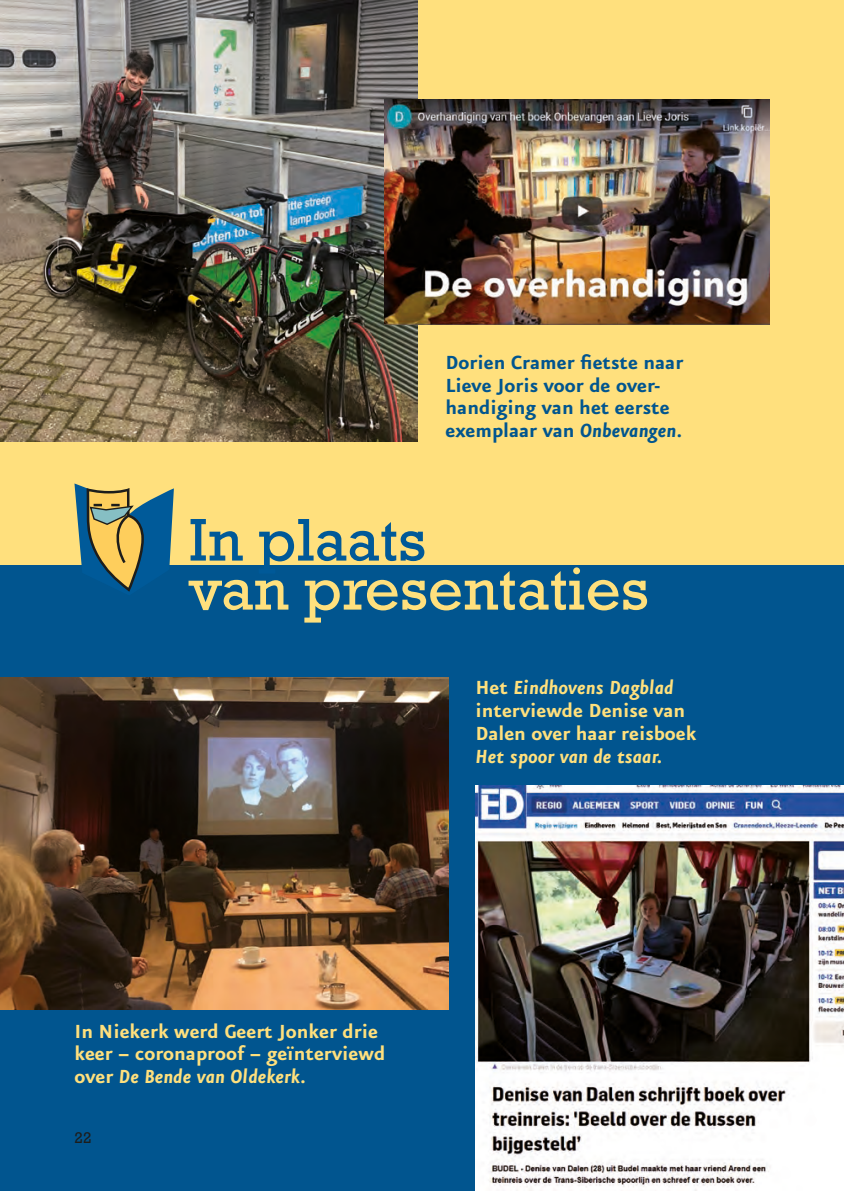
<style>
.page{position:relative;width:844px;height:1191px;background:#fff}
.page>*{position:absolute;margin:0;border:0;box-sizing:border-box;transform-origin:0 0}
.Boektitel{font:61.25px/49px "Rockwell Std";color:#ffe07d}
.Promocorona{font:700 22.75px/22.8px "Eureka Sans";color:#ffe07d}
.Promocorona-2{font:700 22.75px/22.8px "Eureka Sans";color:#01558f}
.t1{font:15.75px "Rockwell Std";color:#1d1d1b}
.s1{font-style:italic}
.s2{color:#005998}
</style>
<div class="page">
<div style="left:0;top:0;width:843px;height:1191px;background:#ffe07d"></div>
<div style="left:0;top:566px;width:843px;height:625px;background:#01558f"></div>
<img style="left:475px;top:785px;width:368px;height:406px">
<img style="left:0;top:0;width:417px;height:441px">
<img style="left:0;top:677px;width:448px;height:332px">
<img style="left:384px;top:99px;width:385px;height:225px">
<svg style="left:74px;top:483px;width:100px;height:109px"></svg>
<p class="Promocorona-2" style="left:445px;top:352px;width:239px">Dorien Cramer fietste naar<br>Lieve Joris voor de over&shy;handiging van het eerste exemplaar van <span class="s1">Onbevangen</span>.</p>
<p class="Boektitel" style="left:189px;top:515px;width:461px"><span class="s2">In plaats<br></span>van presentaties</p>
<p class="Promocorona" style="left:475px;top:677px;width:222px">Het <span class="s1">Eindhovens Dagblad </span>interviewde Denise van<br>Dalen over haar reisboek<br><span class="s1">Het spoor van de tsaar.</span></p>
<p class="Promocorona" style="left:74px;top:1020px;width:312px">In Niekerk werd Geert Jonker drie keer – coronaproof – geïnterviewd over <span class="s1">De Bende van Oldekerk</span>.</p>
<p class="t1" style="left:74px;top:1129px;width:19px">22</p>
</div>
